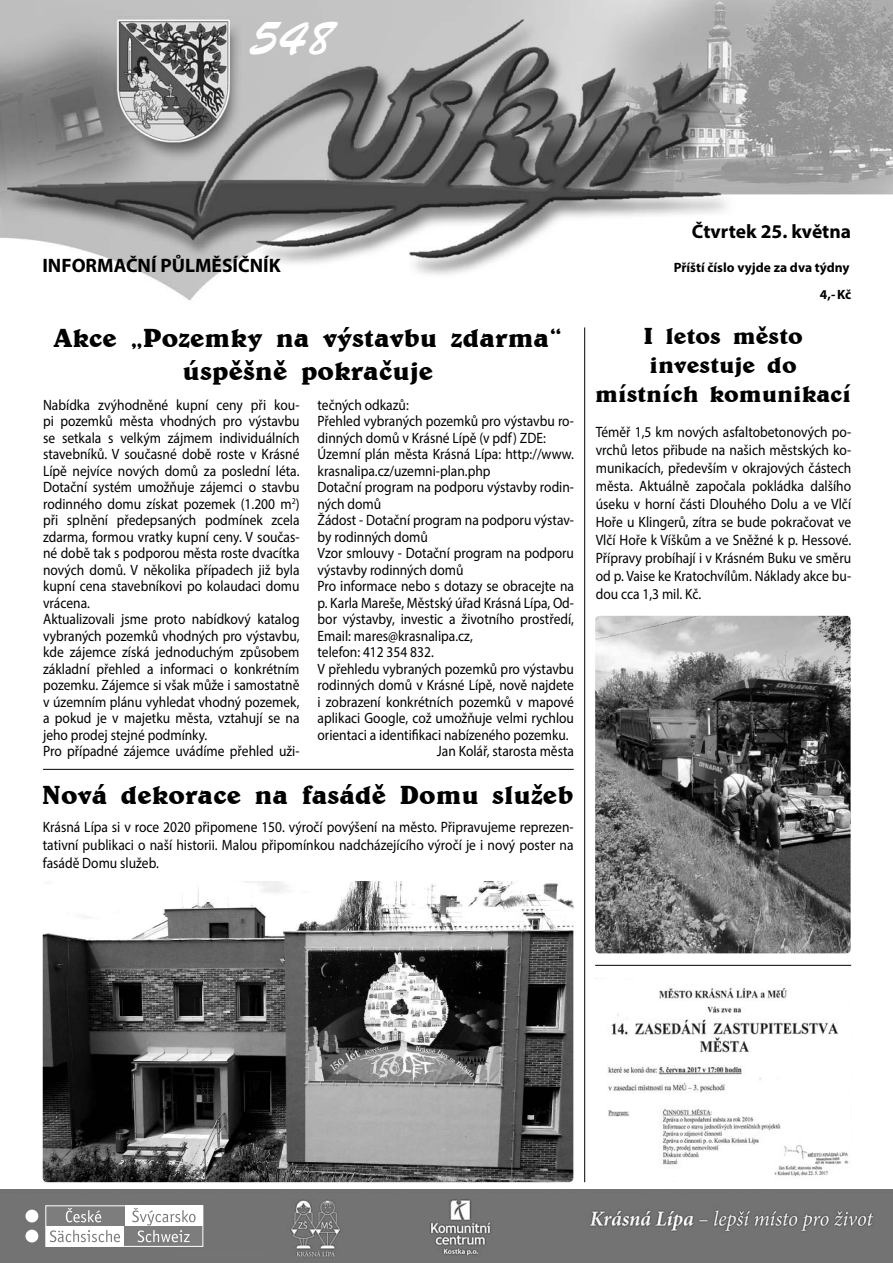
<style>
.page{position:relative;width:893px;height:1263px;background:#fff}
.page>*{position:absolute;margin:0;border:0;box-sizing:border-box;transform-origin:0 0}
.t1{font:49.5px "Brush Script Std";color:#fff}
.t2{font:27px/33px "Belwe Bd BTCE Bold";color:#000;text-align:center}
.t3{font:24px/28.8px "Belwe Bd BTCE Bold";color:#000;text-align:center}
.t4{font:700 19.5px "Myriad Pro";color:#000}
.t5{font:15px/16.5px "Myriad Pro";color:#000;text-align:justify;scale:.9 1}
.t6{font:700 13.5px/27px "Myriad Pro";color:#000;text-align:right}
</style>
<div class="page">
<img style="left:0;top:1189px;width:893px;height:74px">
<div style="left:124px;top:1206px;width:79px;height:20px;background:#fff"></div>
<div style="left:46px;top:1226px;width:78px;height:20px;background:#fff"></div>
<div style="left:46px;top:1206px;width:78px;height:20px;background:#7d7d7d"></div>
<div style="left:124px;top:1226px;width:79px;height:20px;background:#7d7d7d"></div>
<svg style="left:50px;top:1230px;width:70px;height:12px"></svg>
<svg style="left:66px;top:1208px;width:35px;height:14px"></svg>
<svg style="left:132px;top:1208px;width:64px;height:34px"></svg>
<div style="left:46px;top:1205px;width:157px;height:41px;border:1px solid #fff"></div>
<div style="left:26px;top:1209px;width:12px;height:13px;background:#fff;border-radius:50%"></div>
<div style="left:26px;top:1229px;width:12px;height:13px;background:#fff;border-radius:50%"></div>
<img style="left:0;top:0;width:893px;height:301px">
<img style="left:43px;top:881px;width:530px;height:301px;border-radius:4px">
<img style="left:595px;top:616px;width:256px;height:337px;border-radius:4px">
<img style="left:608px;top:987px;width:241px;height:190px">
<hr style="left:595px;top:965px;width:256px;height:1px;background:#000">
<hr style="left:584px;top:327px;width:1px;height:855px;background:#000">
<hr style="left:43px;top:769px;width:531px;height:1px;background:#000">
<h1 class="t1" style="left:250px;top:23px;width:85px">548</h1>
<h3 class="t4" style="left:692px;top:224px;width:161px">Čtvrtek 25. května</h3>
<h3 class="t4" style="left:42px;top:258px;width:240px">INFORMAČNÍ PŮLMĚSÍČNÍK</h3>
<p class="t6" style="left:674px;top:255px;width:179px">Příští číslo vyjde za dva týdny<br>4,- Kč</p>
<h2 class="t2" style="left:54px;top:320px;width:510px">Akce „Pozemky na výstavbu zdarma“ úspěšně pokračuje</h2>
<p class="t5" style="left:43px;top:398px;width:286px;text-align:left">Nabídka zvýhodněné kupní ceny při kou&shy;pi pozemků města vhodných pro výstavbu se setkala s velkým zájmem individuálních stavebníků. V současné době roste v Krásné Lípě nejvíce nových domů za poslední léta.<br>Dotační systém umožňuje zájemci o stavbu rodinného domu získat pozemek (1.200 m<sup>2</sup>) při splnění předepsaných podmínek zcela zdarma, formou vratky kupní ceny. V součas&shy;né době tak s podporou města roste dvacítka nových domů. V několika případech již byla kupní cena stavebníkovi po kolaudaci domu vrácena.<br>Aktualizovali jsme proto nabídkový katalog vybraných pozemků vhodných pro výstavbu, kde zájemce získá jednoduchým způsobem základní přehled a informaci o konkrétním pozemku. Zájemce si však může i samostatně v územním plánu vyhledat vhodný pozemek, a pokud je v majetku města, vztahují se na jeho prodej stejné podmínky.<br>Pro případné zájemce uvádíme přehled uži-</p>
<p class="t5" style="left:318px;top:398px;width:103px">tečných odkazů:</p>
<p class="t5" style="left:318px;top:414px;width:286px">Přehled vybraných pozemků pro výstavbu ro-</p>
<p class="t5" style="left:318px;top:431px;width:255px">dinných domů v Krásné Lípě (v pdf) ZDE:</p>
<p class="t5" style="left:318px;top:447px;width:286px">Územní plán města Krásná Lípa: http://www.</p>
<p class="t5" style="left:318px;top:464px;width:194px">krasnalipa.cz/uzemni-plan.php</p>
<p class="t5" style="left:318px;top:480px;width:286px">Dotační program na podporu výstavby rodin-</p>
<p class="t5" style="left:318px;top:497px;width:72px">ných domů</p>
<p class="t5" style="left:318px;top:513px;width:286px">Žádost - Dotační program na podporu výstav-</p>
<p class="t5" style="left:318px;top:530px;width:124px">by rodinných domů</p>
<p class="t5" style="left:318px;top:546px;width:286px">Vzor smlouvy - Dotační program na podporu</p>
<p class="t5" style="left:318px;top:563px;width:164px">výstavby rodinných domů</p>
<p class="t5" style="left:318px;top:579px;width:286px">Pro informace nebo s dotazy se obracejte na</p>
<p class="t5" style="left:318px;top:596px;width:286px">p. Karla Mareše, Městský úřad Krásná Lípa, Od-</p>
<p class="t5" style="left:318px;top:612px;width:286px">bor výstavby, investic a životního prostředí,</p>
<p class="t5" style="left:318px;top:629px;width:174px">Email: mares@krasnalipa.cz,</p>
<p class="t5" style="left:318px;top:645px;width:131px">telefon: 412 354 832.</p>
<p class="t5" style="left:318px;top:662px;width:286px">V přehledu vybraných pozemků pro výstavbu</p>
<p class="t5" style="left:318px;top:678px;width:286px">rodinných domů v Krásné Lípě, nově najdete</p>
<p class="t5" style="left:318px;top:695px;width:286px">i zobrazení konkrétních pozemků v mapové</p>
<p class="t5" style="left:318px;top:711px;width:286px">aplikaci Google, což umožňuje velmi rychlou</p>
<p class="t5" style="left:318px;top:728px;width:280px">orientaci a identifikaci nabízeného pozemku.</p>
<p class="t5" style="left:437px;top:744px;width:154px">Jan Kolář, starosta města</p>
<h2 class="t2" style="left:42px;top:777px;width:533px">Nová dekorace na fasádě Domu služeb</h2>
<p class="t5" style="left:43px;top:819px;width:591px;line-height:18px">Krásná Lípa si v roce 2020 připomene 150. výročí povýšení na město. Připravujeme reprezen&shy;tativní publikaci o naší historii. Malou připomínkou nadcházejícího výročí je i nový poster na fasádě Domu služeb.</p>
<h3 class="t3" style="left:595px;top:321px;width:257px">I letos město investuje do místních komunikací</h3>
<p class="t5" style="left:596px;top:424px;width:285px;line-height:18px">Téměř 1,5 km nových asfaltobetonových po&shy;vrchů letos přibude na našich městských ko&shy;munikacích, především v okrajových částech města. Aktuálně započala pokládka dalšího úseku v horní části Dlouhého Dolu a ve Vlčí Hoře u Klingerů, zítra se bude pokračovat ve Vlčí Hoře k Víškům a ve Sněžné k p. Hessové.<br>Přípravy probíhají i v Krásném Buku ve směru od p. Vaise ke Kratochvílům. Náklady akce bu&shy;dou cca 1,3 mil. Kč.</p>
</div>
